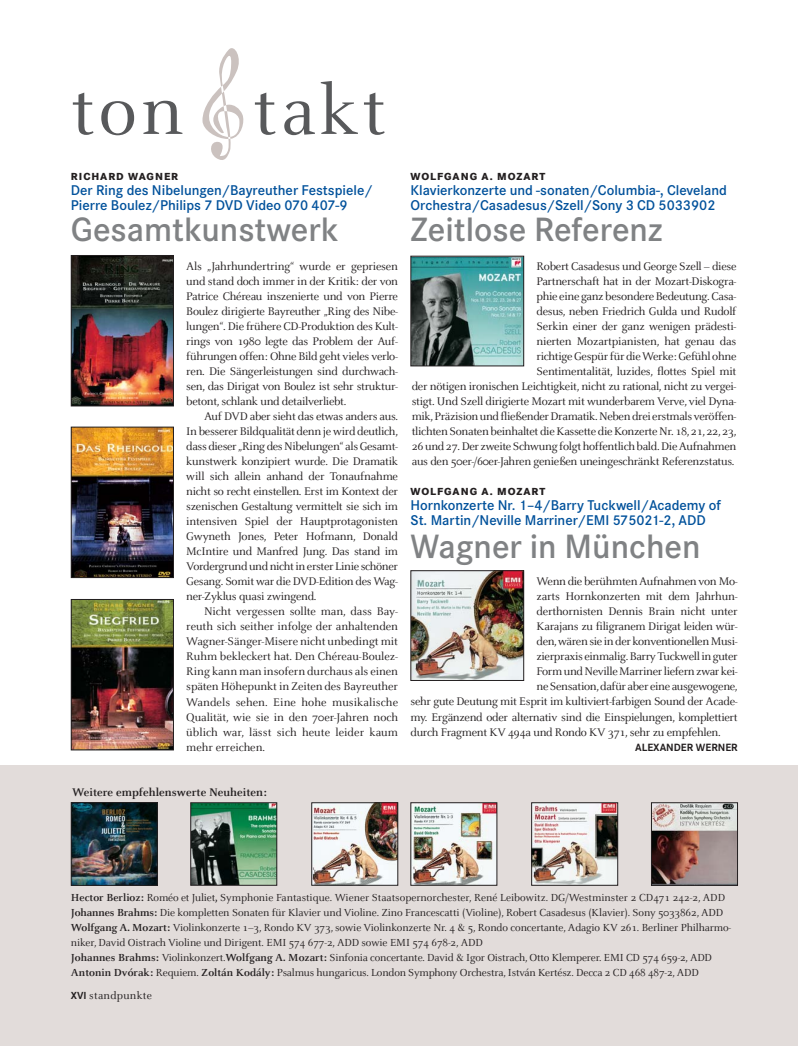
<style>
.page{position:relative;width:798px;height:1046px;background:#fff}
.page>*{position:absolute;margin:0;border:0;box-sizing:border-box;transform-origin:0 0}
.t1{font:76.25px "Celeste";letter-spacing:.05em;color:#58595b}
.t2{font:600 35px "Corporate S";color:#808284}
.t3{font:600 14.75px/15px "Corporate S";color:#00519b}
.t4{font:12.25px/15px "Celeste";letter-spacing:-.025em;color:#231f20;text-align:justify}
.t5{font:700 12.25px "Celeste";color:#231f20}
.t6{font:11.62px "Celeste";letter-spacing:.025em;color:#231f20}
.t7{font:11.25px/15px "Celeste";letter-spacing:-.01em;color:#231f20}
.t8{font:700 11px "Corporate S";color:#231f20}
.t9{font:800 10.62px "Corporate S";letter-spacing:.09em;color:#231f20}
.s1{font-weight:700}
.s2{font-family:"Corporate S";font-weight:700;font-size:10.62px}
</style>
<div class="page">
<div style="left:0;top:765px;width:797px;height:280px;background:#e2dcda"></div>
<img style="left:313px;top:804px;width:83px;height:79px">
<div style="left:311px;top:802px;width:87px;height:83px;border:1px solid #231f20"></div>
<img style="left:412px;top:804px;width:83px;height:79px">
<img style="left:192px;top:804px;width:83px;height:79px">
<div style="left:190px;top:802px;width:87px;height:83px;border:1px solid #231f20"></div>
<img style="left:73px;top:804px;width:82px;height:79px">
<div style="left:71px;top:802px;width:86px;height:83px;border:1px solid #231f20"></div>
<img style="left:653px;top:804px;width:82px;height:79px">
<div style="left:651px;top:802px;width:86px;height:83px;border:1px solid #231f20"></div>
<svg style="left:202px;top:48px;width:42px;height:112px"></svg>
<img style="left:533px;top:804px;width:82px;height:79px">
<div style="left:531px;top:802px;width:86px;height:83px;border:1px solid #231f20"></div>
<img style="left:73px;top:257px;width:99px;height:147px">
<div style="left:71px;top:255px;width:103px;height:151px;border:1px solid #231f20"></div>
<img style="left:73px;top:428px;width:99px;height:148px">
<div style="left:71px;top:426px;width:103px;height:152px;border:1px solid #231f20"></div>
<img style="left:73px;top:601px;width:99px;height:147px">
<div style="left:71px;top:599px;width:103px;height:151px;border:1px solid #231f20"></div>
<img style="left:412px;top:572px;width:110px;height:106px">
<div style="left:410px;top:570px;width:114px;height:110px;border:1px solid #231f20"></div>
<img style="left:412px;top:258px;width:110px;height:106px">
<div style="left:410px;top:256px;width:114px;height:110px;border:1px solid #231f20"></div>
<h1 class="t1" style="left:71px;top:81px;width:316px">ton takt</h1>
<p class="t9" style="left:71px;top:172px;width:109px">RICHARD WAGNER</p>
<p class="t3" style="left:71px;top:184px;width:303px">Der Ring des Nibelungen/Bayreuther Festspiele/<br>Pierre Boulez/Philips 7 DVD Video 070 407-9</p>
<h2 class="t2" style="left:71px;top:216px;width:269px">Gesamtkunstwerk</h2>
<p class="t4" style="left:186px;top:260px;width:213px">Als „Jahrhundertring“ wurde er gepriesen und stand doch immer in der Kritik: der von Patrice Chéreau inszenierte und von Pierre Boulez dirigierte Bayreuther „Ring des Nibe&shy;lungen“. Die frühere CD-Produktion des Kult&shy;rings von 1980 legte das Problem der Auf&shy;führungen offen: Ohne Bild geht vieles verlo&shy;ren. Die Sängerleistungen sind durchwach&shy;sen, das Dirigat von Boulez ist sehr struktur&shy;betont, schlank und detailverliebt.</p>
<p class="t4" style="left:186px;top:410px;width:213px;text-indent:18px">Auf DVD aber sieht das etwas anders aus.<br>In besserer Bildqualität denn je wird deutlich, dass dieser „Ring des Nibelungen“ als Gesamt&shy;kunstwerk konzipiert wurde. Die Dramatik will sich allein anhand der Tonaufnahme nicht so recht einstellen. Erst im Kontext der szenischen Gestaltung vermittelt sie sich im intensiven Spiel der Hauptprotagonisten Gwyneth Jones, Peter Hofmann, Donald McIntire und Manfred Jung. Das stand im Vordergrund und nicht in erster Linie schöner Gesang. Somit war die DVD-Edition des Wag&shy;ner-Zyklus quasi zwingend.</p>
<p class="t4" style="left:186px;top:605px;width:213px;text-indent:18px">Nicht vergessen sollte man, dass Bay&shy;reuth sich seither infolge der anhaltenden Wagner-Sänger-Misere nicht unbedingt mit Ruhm bekleckert hat. Den Chéreau-Boulez-Ring kann man insofern durchaus als einen späten Höhepunkt in Zeiten des Bayreuther Wandels sehen. Eine hohe musikalische Qualität, wie sie in den 70er-Jahren noch üblich war, lässt sich heute leider kaum mehr erreichen.</p>
<p class="t9" style="left:410px;top:172px;width:136px">WOLFGANG A. MOZART</p>
<p class="t3" style="left:410px;top:184px;width:318px">Klavierkonzerte und -sonaten/Columbia-, Cleveland<br>Orchestra/Casadesus/Szell/Sony 3 CD 5033902</p>
<h2 class="t2" style="left:410px;top:216px;width:253px">Zeitlose Referenz</h2>
<p class="t4" style="left:411px;top:260px;width:326px;text-align:right">Robert Casadesus und George Szell – diese<br>Partnerschaft hat in der Mozart-Diskogra-<br>phie eine ganz besondere Bedeutung. Casa-<br>desus, neben Friedrich Gulda und Rudolf<br>Serkin einer der ganz wenigen prädesti-<br>nierten Mozartpianisten, hat genau das<br>richtige Gespür für die Werke: Gefühl ohne<br>Sentimentalität, luzides, flottes Spiel mit<br>der nötigen ironischen Leichtigkeit, nicht zu rational, nicht zu vergei&shy;stigt. Und Szell dirigierte Mozart mit wunderbarem Verve, viel Dyna&shy;mik,Präzision und fließender Dramatik. Neben drei erstmals veröffen&shy;tlichten Sonaten beinhaltet die Kassette die Konzerte Nr. 18,21,22,23, 26 und 27. Der zweite Schwung folgt hoffentlich bald. Die Aufnahmen aus den 50er-/60er-Jahren genießen uneingeschränkt Referenzstatus.</p>
<p class="t9" style="left:410px;top:487px;width:136px">WOLFGANG A. MOZART</p>
<p class="t3" style="left:410px;top:499px;width:312px">Hornkonzerte Nr. 1–4/Barry Tuckwell/Academy of<br>St. Martin/Neville Marriner/EMI 575021-2, ADD</p>
<h2 class="t2" style="left:410px;top:532px;width:291px">Wagner in München</h2>
<p class="t4" style="left:536px;top:575px;width:202px">Wenn die berühmten Aufnahmen von Mo-</p>
<p class="t4" style="left:536px;top:590px;width:202px">zarts Hornkonzerten mit dem Jahrhun-</p>
<p class="t4" style="left:536px;top:605px;width:202px">derthornisten Dennis Brain nicht unter</p>
<p class="t4" style="left:536px;top:620px;width:203px">Karajans zu filigranem Dirigat leiden wür-</p>
<p class="t4" style="left:536px;top:635px;width:202px">den,wären sie in der konventionellen Musi-</p>
<p class="t4" style="left:536px;top:650px;width:202px">zierpraxis einmalig. Barry Tuckwell in guter</p>
<p class="t4" style="left:536px;top:665px;width:202px">Form und Neville Marriner liefern zwar kei-</p>
<p class="t4" style="left:536px;top:680px;width:202px">ne Sensation,dafür aber eine ausgewogene,</p>
<p class="t4" style="left:410px;top:695px;width:328px">sehr gute Deutung mit Esprit im kultiviert-farbigen Sound der Acade-</p>
<p class="t4" style="left:410px;top:710px;width:328px">my. Ergänzend oder alternativ sind die Einspielungen, komplettiert</p>
<p class="t4" style="left:410px;top:725px;width:311px">durch Fragment KV 494a und Rondo KV 371, sehr zu empfehlen.</p>
<p class="t8" style="left:635px;top:742px;width:104px">ALEXANDER WERNER</p>
<p class="t5" style="left:72px;top:787px;width:196px">Weitere empfehlenswerte Neuheiten:</p>
<p class="t7" style="left:71px;top:890px;width:661px"><span class="s1">Hector Berlioz:</span> Roméo et Juliet<span class="s1">,</span> Symphonie Fantastique. Wiener Staatsopernorchester, René Leibowitz. DG/Westminster 2 CD471 242-2, ADD <span class="s1">Johannes Brahms:</span> Die kompletten Sonaten für Klavier und Violine. Zino Francescatti (Violine), Robert Casadesus (Klavier). Sony 5033862, ADD <span class="s1">Wolfgang A. Mozart:</span> Violinkonzerte 1–3, Rondo KV 373, sowie Violinkonzerte Nr. 4 &amp; 5, Rondo concertante, Adagio KV 261. Berliner Philharmo&shy;niker, David Oistrach Violine und Dirigent. EMI 574 677-2, ADD sowie EMI 574 678-2, ADD<br><span class="s1">Johannes Brahms:</span> Violinkonzert.<span class="s1">Wolfgang A. Mozart:</span> Sinfonia concertante. David &amp; Igor Oistrach, Otto Klemperer. EMI CD 574 659-2, ADD <span class="s1">Antonin Dvórak:</span> Requiem. <span class="s1">Zoltán Kodály:</span> Psalmus hungaricus. London Symphony Orchestra, István Kertész. Decca 2 CD 468 487-2, ADD</p>
<p class="t6" style="left:71px;top:990px;width:83px"><span class="s2">XVI</span> standpunkte</p>
</div>
